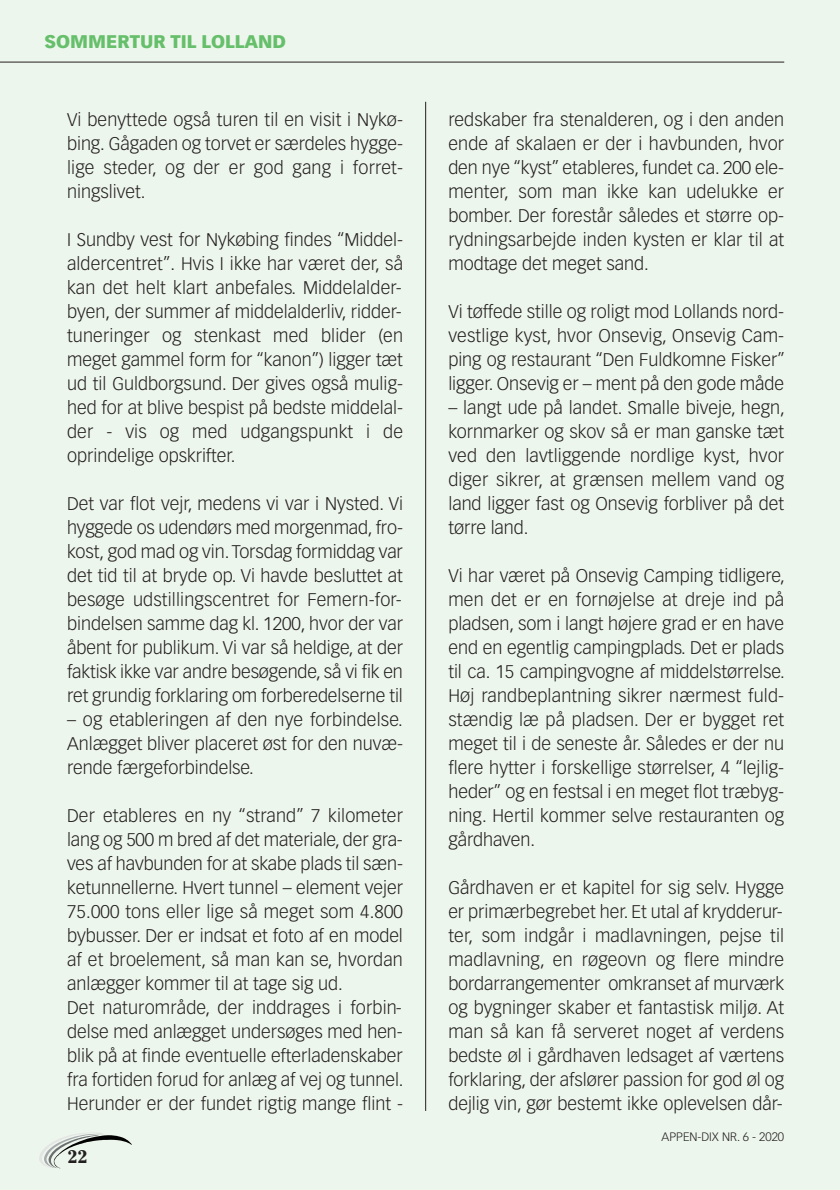
<style>
.page{position:relative;width:840px;height:1190px;background:#edf6ec}
.page>*{position:absolute;margin:0;border:0;box-sizing:border-box;transform-origin:0 0}
.t1{font:300 18px/24px "Vectora LH";color:#231f20;text-align:justify}
.t2{font:900 18px "Vectora LH";color:#66bf6b}
.t3{font:700 18px "Cheltenham";color:#231f20}
.t4{font:300 12px "Vectora LH";color:#231f20}
</style>
<div class="page">
<hr style="left:0;top:62px;width:784px;height:1px;background:#231f20">
<hr style="left:425px;top:102px;width:1px;height:1009px;background:#231f20">
<svg style="left:39px;top:1132px;width:93px;height:36px"></svg>
<p class="t2" style="left:44px;top:34px;width:243px">SOMMERTUR TIL LOLLAND</p>
<p class="t1" style="left:67px;top:109px;width:337px">Vi benyttede også turen til en visit i Nykø&shy;bing. Gågaden og torvet er særdeles hygge&shy;lige steder, og der er god gang i forret&shy;ningslivet.</p>
<p class="t1" style="left:67px;top:229px;width:337px">I Sundby vest for Nykøbing findes “Middel&shy;aldercentret”. Hvis I ikke har været der, så kan det helt klart anbefales. Middelalder&shy;byen, der summer af middelalderliv, ridder&shy;tuneringer og stenkast med blider (en meget gammel form for “kanon”) ligger tæt ud til Guldborgsund. Der gives også mulig&shy;hed for at blive bespist på bedste middelal&shy;der - vis og med udgangspunkt i de oprindelige opskrifter.</p>
<p class="t1" style="left:67px;top:493px;width:337px">Det var flot vejr, medens vi var i Nysted. Vi hyggede os udendørs med morgenmad, fro&shy;kost, god mad og vin. Torsdag formiddag var det tid til at bryde op. Vi havde besluttet at besøge udstillingscentret for Femern-for&shy;bindelsen samme dag kl. 1200, hvor der var åbent for publikum. Vi var så heldige, at der faktisk ikke var andre besøgende, så vi fik en ret grundig forklaring om forberedelserne til</p>
<p class="t1" style="left:67px;top:709px;width:337px">– og etableringen af den nye forbindelse.<br>Anlægget bliver placeret øst for den nuvæ&shy;rende færgeforbindelse.</p>
<p class="t1" style="left:67px;top:805px;width:338px;text-align:left">Der etableres en ny “strand” 7 kilometer lang og 500 m bred af det materiale, der gra&shy;ves af havbunden for at skabe plads til sæn&shy;ketunnellerne. Hvert tunnel – element vejer 75.000 tons eller lige så meget som 4.800 bybusser. Der er indsat et foto af en model af et broelement, så man kan se, hvordan anlægger kommer til at tage sig ud.<br>Det naturområde, der inddrages i forbin&shy;delse med anlægget undersøges med hen&shy;blik på at finde eventuelle efterladenskaber fra fortiden forud for anlæg af vej og tunnel.<br>Herunder er der fundet rigtig mange flint -</p>
<p class="t3" style="left:67px;top:1151px;width:22px">22</p>
<p class="t1" style="left:448px;top:108px;width:337px">redskaber fra stenalderen, og i den anden ende af skalaen er der i havbunden, hvor den nye “kyst” etableres, fundet ca. 200 ele&shy;menter, som man ikke kan udelukke er bomber. Der forestår således et større op&shy;rydningsarbejde inden kysten er klar til at modtage det meget sand.</p>
<p class="t1" style="left:448px;top:300px;width:338px">Vi tøffede stille og roligt mod Lollands nord&shy;vestlige kyst, hvor Onsevig, Onsevig Cam&shy;ping og restaurant “Den Fuldkomne Fisker” ligger. Onsevig er – ment på den gode måde</p>
<p class="t1" style="left:448px;top:396px;width:338px">– langt ude på landet. Smalle biveje, hegn, kornmarker og skov så er man ganske tæt ved den lavtliggende nordlige kyst, hvor diger sikrer, at grænsen mellem vand og land ligger fast og Onsevig forbliver på det tørre land.</p>
<p class="t1" style="left:448px;top:564px;width:338px">Vi har været på Onsevig Camping tidligere, men det er en fornøjelse at dreje ind på pladsen, som i langt højere grad er en have end en egentlig campingplads. Det er plads til ca. 15 campingvogne af middelstørrelse.<br>Høj randbeplantning sikrer nærmest fuld&shy;stændig læ på pladsen. Der er bygget ret meget til i de seneste år. Således er der nu flere hytter i forskellige størrelser, 4 “lejlig&shy;heder” og en festsal i en meget flot træbyg&shy;ning. Hertil kommer selve restauranten og gårdhaven.</p>
<p class="t1" style="left:448px;top:876px;width:337px">Gårdhaven er et kapitel for sig selv. Hygge er primærbegrebet her. Et utal af krydderur&shy;ter, som indgår i madlavningen, pejse til madlavning, en røgeovn og flere mindre bordarrangementer omkranset af murværk og bygninger skaber et fantastisk miljø. At man så kan få serveret noget af verdens bedste øl i gårdhaven ledsaget af værtens forklaring, der afslører passion for god øl og dejlig vin, gør bestemt ikke oplevelsen dår-</p>
<p class="t4" style="left:662px;top:1132px;width:124px">APPEN-DIX NR. 6 - 2020</p>
</div>
